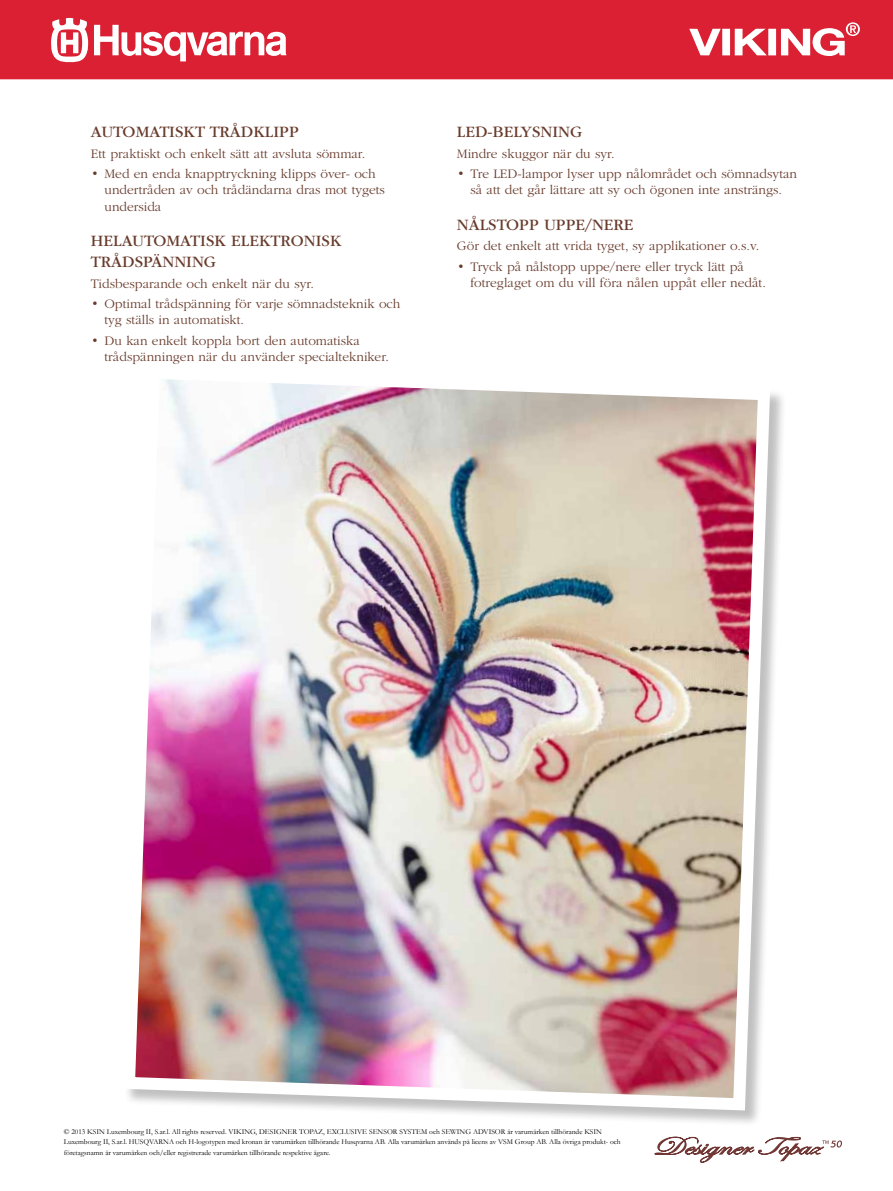
<style>
.page{position:relative;width:893px;height:1191px;background:#fff}
.page>*{position:absolute;margin:0;border:0;box-sizing:border-box;transform-origin:0 0}
.t1{font:16.5px/21px "ITC Garamond Std";color:#683b2c}
.t2{font:300 13.5px/16.2px "ITC Garamond Std";color:#683b2c}
.t3{font:7.5px/10.5px "Garamond WGL";color:#000}
</style>
<div class="page">
<div style="left:0;top:0;width:893px;height:80px;background:#da2032"></div>
<div style="left:0;top:79px;width:893px;height:5px;background:#fff"></div>
<svg style="left:51px;top:18px;width:37px;height:44px"></svg>
<svg style="left:94px;top:25px;width:192px;height:36px"></svg>
<svg style="left:689px;top:22px;width:171px;height:34px"></svg>
<div style="left:124px;top:368px;width:663px;height:759px;background:#000;opacity:.25"></div>
<img style="left:124px;top:368px;width:652px;height:748px">
<svg style="left:655px;top:1137px;width:187px;height:25px"></svg>
<p class="t1" style="left:91px;top:122px;width:209px">AUTOMATISKT TRÅDKLIPP</p>
<p class="t2" style="left:91px;top:146px;width:276px">Ett praktiskt och enkelt sätt att avsluta sömmar.</p>
<p class="t2" style="left:104px;top:166px;width:282px;text-indent:-13px">• Med en enda knapptryckning klipps över- och undertråden av och trådändarna dras mot tygets undersida</p>
<p class="t1" style="left:91px;top:230px;width:252px">HELAUTOMATISK ELEKTRONISK<br>TRÅDSPÄNNING</p>
<p class="t2" style="left:91px;top:275px;width:225px">Tidsbesparande och enkelt när du syr.</p>
<p class="t2" style="left:104px;top:296px;width:297px;text-indent:-13px">• Optimal trådspänning för varje sömnadsteknik och tyg ställs in automatiskt.</p>
<p class="t2" style="left:104px;top:332px;width:286px;text-indent:-13px">• Du kan enkelt koppla bort den automatiska trådspänningen när du använder specialtekniker.</p>
<p class="t1" style="left:457px;top:122px;width:127px">LED-BELYSNING</p>
<p class="t2" style="left:457px;top:146px;width:159px">Mindre skuggor när du syr.</p>
<p class="t2" style="left:457px;top:166px;width:342px;text-align:center">• Tre LED-lampor lyser upp nålområdet och sömnadsytan så att det går lättare att sy och ögonen inte ansträngs.</p>
<p class="t1" style="left:457px;top:214px;width:178px">NÅLSTOPP UPPE/NERE</p>
<p class="t2" style="left:457px;top:238px;width:304px">Gör det enkelt att vrida tyget, sy applikationer o.s.v.</p>
<p class="t2" style="left:470px;top:259px;width:297px;text-indent:-14px">• Tryck på nålstopp uppe/nere eller tryck lätt på fotreglaget om du vill föra nålen uppåt eller nedåt.</p>
<p class="t3" style="left:64px;top:1126px;width:558px">© 2013 KSIN Luxembourg II, S.ar.l. All rights reserved. VIKING, DESIGNER TOPAZ, EXCLUSIVE SENSOR SYSTEM och SEWING ADVISOR är varumärken tillhörande KSIN<br>Luxembourg II, S.ar.l. HUSQVARNA och H-logotypen med kronan är varumärken tillhörande Husqvarna AB. Alla varumärken används på licens av VSM Group AB. Alla övriga produkt- och företagsnamn är varumärken och/eller registrerade varumärken tillhörande respektive ägare.</p>
</div>
